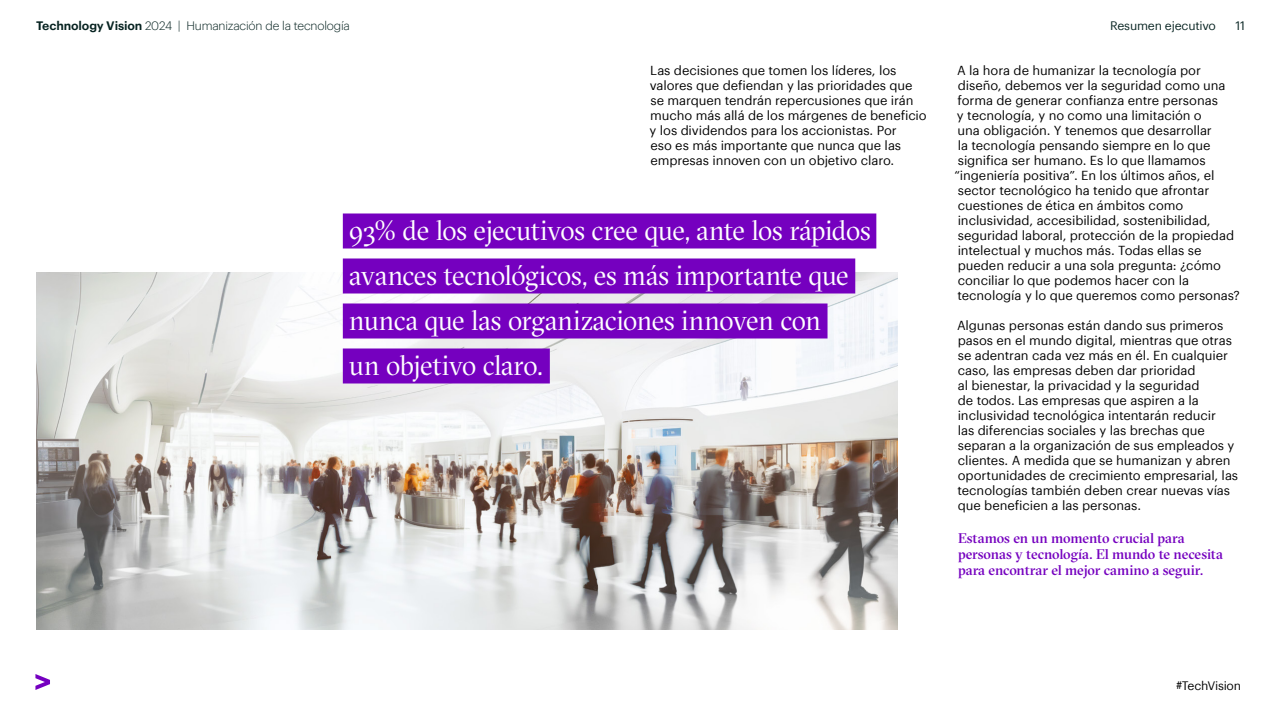
<style>
.page{position:relative;width:1280px;height:720px;background:#fff}
.page>*{position:absolute;margin:0;border:0;box-sizing:border-box;transform-origin:0 0}
.t1{font:28px/45px "GT Sectra Fine";letter-spacing:-.015em;color:#fff}
.t2{font:500 14px/16px "GT Sectra Fine";letter-spacing:-.005em;color:#7500bf}
.t3{font:12.8px/15px "Graphik";letter-spacing:-.005em;color:#000}
.t4{font:300 12px "Graphik";letter-spacing:-.015em;color:#072321}
.t5{font:12px "Graphik";letter-spacing:-.02em;color:#072321}
.t6{font:12px "Graphik";letter-spacing:-.025em;color:#000}
.s1{font-weight:600}
</style>
<div class="page">
<svg style="left:35px;top:674px;width:15px;height:16px"></svg>
<img style="left:36px;top:272px;width:862px;height:358px">
<div style="left:343px;top:214px;width:533px;height:34px;background:#7500bf"></div>
<div style="left:343px;top:258px;width:512px;height:36px;background:#7500bf"></div>
<div style="left:343px;top:304px;width:485px;height:34px;background:#7500bf"></div>
<div style="left:343px;top:348px;width:207px;height:36px;background:#7500bf"></div>
<p class="t4" style="left:36px;top:17px;width:315px"><span class="s1">Technology Vision</span> 2024 | Humanización de la tecnología</p>
<p class="t5" style="left:1110px;top:17px;width:107px">Resumen ejecutivo</p>
<p class="t5" style="left:1235px;top:17px;width:11px">11</p>
<p class="t3" style="left:650px;top:62px;width:279px">Las decisiones que tomen los líderes, los valores que defiendan y las prioridades que se marquen tendrán repercusiones que irán mucho más allá de los márgenes de beneficio y los dividendos para los accionistas. Por<br>eso es más importante que nunca que las empresas innoven con un objetivo claro.</p>
<h1 class="t1" style="left:349px;top:208px;width:523px">93% de los ejecutivos cree que, ante los rápidos avances tecnológicos, es más importante que nunca que las organizaciones innoven con<br>un objetivo claro.</h1>
<p class="t3" style="left:954px;top:62px;width:287px">A la hora de humanizar la tecnología por diseño, debemos ver la seguridad como una forma de generar confianza entre personas<br>y tecnología, y no como una limitación o<br>una obligación. Y tenemos que desarrollar<br>la tecnología pensando siempre en lo que significa ser humano. Es lo que llamamos “ingeniería positiva”. En los últimos años, el sector tecnológico ha tenido que afrontar cuestiones de ética en ámbitos como inclusividad, accesibilidad, sostenibilidad, seguridad laboral, protección de la propiedad intelectual y muchos más. Todas ellas se pueden reducir a una sola pregunta: ¿cómo conciliar lo que podemos hacer con la tecnología y lo que queremos como personas?</p>
<p class="t3" style="left:957px;top:317px;width:283px">Algunas personas están dando sus primeros pasos en el mundo digital, mientras que otras se adentran cada vez más en él. En cualquier caso, las empresas deben dar prioridad<br>al bienestar, la privacidad y la seguridad<br>de todos. Las empresas que aspiren a la inclusividad tecnológica intentarán reducir<br>las diferencias sociales y las brechas que separan a la organización de sus empleados y clientes. A medida que se humanizan y abren oportunidades de crecimiento empresarial, las tecnologías también deben crear nuevas vías que beneficien a las personas.</p>
<p class="t2" style="left:958px;top:531px;width:266px">Estamos en un momento crucial para personas y tecnología. El mundo te necesita para encontrar el mejor camino a seguir.</p>
<p class="t6" style="left:1176px;top:677px;width:67px">#TechVision</p>
</div>
